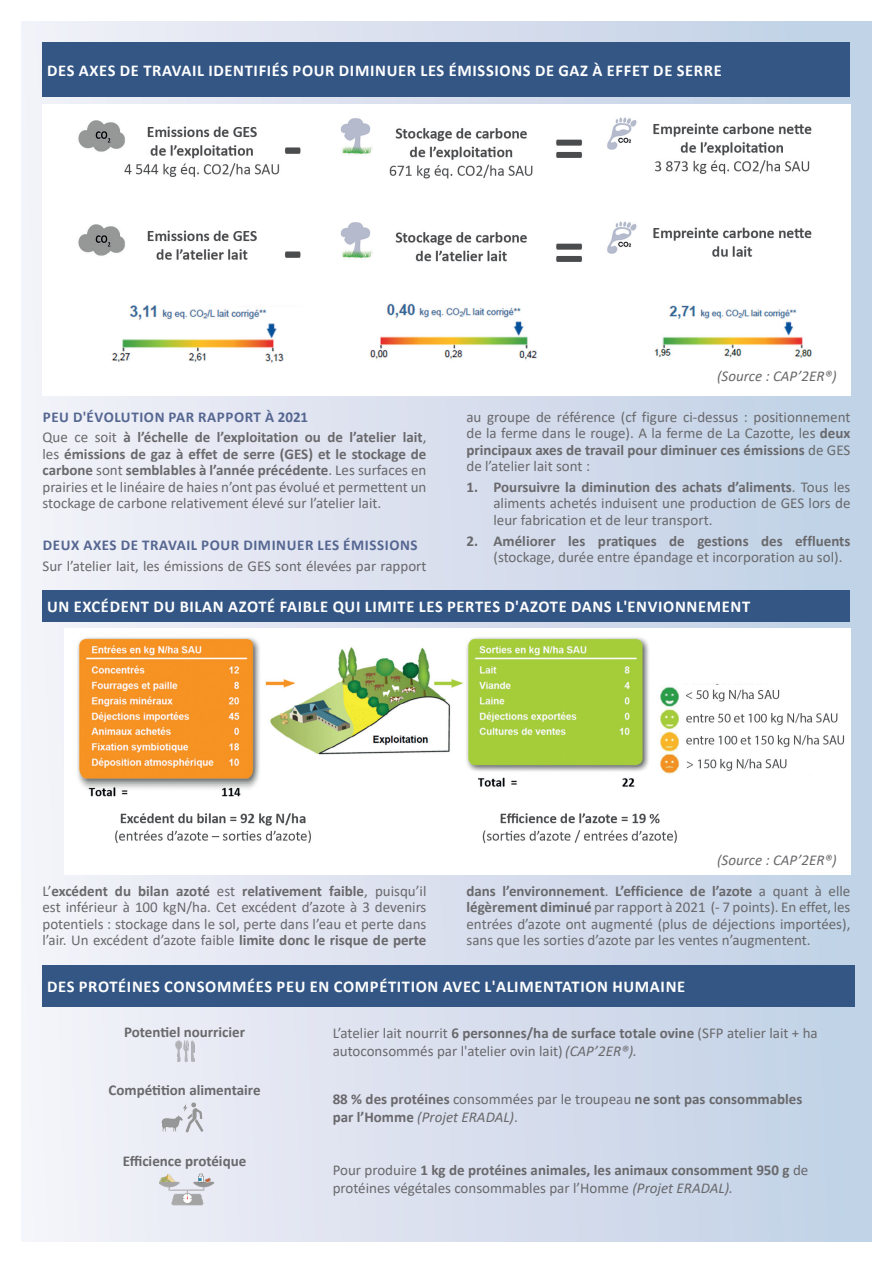
<style>
.page{position:relative;width:893px;height:1263px;background:#fff}
.page>*{position:absolute;margin:0;border:0;box-sizing:border-box;transform-origin:0 0}
.t1{font:700 16.5px "Calibri";letter-spacing:.04em;color:#fff}
.t2{font:15px/16.5px "Calibri";color:#69696c;text-align:justify}
.t3{font:700 15px "Calibri";color:#69696c}
.t4{font:700 15px "Calibri";letter-spacing:.04em;color:#556691}
.t5{font:italic 15px "Calibri";color:#69696c}
.s1{font-weight:700}
.s2{font-style:italic}
.s3{font-weight:400}
.s4{font-weight:700;font-style:normal}
.s5{font-style:normal}
</style>
<div class="page">
<div style="left:21px;top:21px;width:851px;height:1221px;background:linear-gradient(to right,#f3f1f8,#bfcfe5)"></div>
<div style="left:43px;top:43px;width:807px;height:54px;background:#335685"></div>
<div style="left:43px;top:590px;width:807px;height:31px;background:#335685"></div>
<img style="left:43px;top:104px;width:807px;height:291px">
<div style="left:43px;top:965px;width:812px;height:42px;background:#335685"></div>
<img style="left:174px;top:1040px;width:21px;height:23px">
<img style="left:65px;top:628px;width:785px;height:247px">
<img style="left:159px;top:1174px;width:56px;height:31px">
<img style="left:160px;top:1102px;width:45px;height:31px">
<p class="t1" style="left:47px;top:59px;width:676px">DES AXES DE TRAVAIL IDENTIFIÉS POUR DIMINUER LES ÉMISSIONS DE GAZ À EFFET DE SERRE</p>
<p class="t4" style="left:43px;top:406px;width:267px">PEU D'ÉVOLUTION PAR RAPPORT À 2021</p>
<p class="t2" style="left:43px;top:429px;width:385px">Que ce soit <span class="s1">à l’échelle de l’exploitation ou de l’atelier lait</span>, les <span class="s1">émissions de gaz à effet de serre (GES) et le stockage de carbone</span> sont <span class="s1">semblables à l’année précédente</span>. Les surfaces en prairies et le linéaire de haies n’ont pas évolué et permettent un stockage de carbone relativement élevé sur l’atelier lait.</p>
<p class="t4" style="left:43px;top:534px;width:376px">DEUX AXES DE TRAVAIL POUR DIMINUER LES ÉMISSIONS</p>
<p class="t2" style="left:43px;top:557px;width:385px">Sur l’atelier lait, les émissions de GES sont élevées par rapport</p>
<p class="t5" style="left:717px;top:366px;width:121px">(Source : CAP’2ER®)</p>
<p class="t2" style="left:466px;top:408px;width:385px">au groupe de référence (cf figure ci-dessus : positionnement de la ferme dans le rouge). A la ferme de La Cazotte, les <span class="s1">deux principaux axes de travail pour diminuer ces émissions</span> de GES de l’atelier lait sont :</p>
<p class="t2" style="left:493px;top:478px;width:358px;text-indent:-27px"><span class="s1">1. Poursuivre la diminution des achats d’aliments</span>. Tous les aliments achetés induisent une production de GES lors de leur fabrication et de leur transport.</p>
<p class="t2" style="left:493px;top:532px;width:358px;text-indent:-27px"><span class="s1">2. Améliorer les pratiques de gestions des effluents </span>(stockage, durée entre épandage et incorporation au sol).</p>
<p class="t1" style="left:47px;top:595px;width:705px">UN EXCÉDENT DU BILAN AZOTÉ FAIBLE QUI LIMITE LES PERTES D'AZOTE DANS L'ENVIONNEMENT</p>
<p class="t5" style="left:717px;top:849px;width:121px">(Source : CAP’2ER®)</p>
<p class="t2" style="left:43px;top:882px;width:385px">L’<span class="s1">excédent du bilan azoté</span> est <span class="s1">relativement faible</span>, puisqu’il est inférieur à 100 kgN/ha. Cet excédent d’azote à 3 devenirs potentiels : stockage dans le sol, perte dans l’eau et perte dans l’air. Un excédent d’azote faible <span class="s1">limite donc le risque de perte</span></p>
<p class="t2" style="left:466px;top:882px;width:385px"><span class="s1">dans l’environnement</span>. <span class="s1">L’efficience de l’azote</span> a quant à elle <span class="s1">légèrement diminué</span> par rapport à 2021 (- 7 points). En effet, les entrées d’azote ont augmenté (plus de déjections importées), sans que les sorties d’azote par les ventes n’augmentent.</p>
<p class="t1" style="left:47px;top:975px;width:640px">DES PROTÉINES CONSOMMÉES PEU EN COMPÉTITION AVEC L'ALIMENTATION HUMAINE</p>
<p class="t3" style="left:124px;top:1021px;width:123px">Potentiel nourricier</p>
<p class="t2" style="left:333px;top:1023px;width:487px;line-height:18px">L’atelier lait nourrit <span class="s1">6 personnes/ha de surface totale ovine</span> (SFP atelier lait + ha autoconsommés par l'atelier ovin lait) <span class="s2">(CAP’2ER®).</span></p>
<p class="t3" style="left:109px;top:1079px;width:154px">Compétition alimentaire</p>
<p class="t3" style="left:333px;top:1088px;width:471px">88 % des protéines <span class="s3">consommées par le troupeau</span> ne sont pas consommables</p>
<p class="t5" style="left:333px;top:1106px;width:187px"><span class="s4">par l’Homme</span> (Projet ERADAL)<span class="s5">.</span></p>
<p class="t3" style="left:123px;top:1150px;width:125px">Efficience protéique</p>
<p class="t3" style="left:333px;top:1159px;width:477px"><span class="s3">Pour produire</span> 1 kg de protéines animales, les animaux consomment 950 g <span class="s3">de</span></p>
<p class="t2" style="left:333px;top:1179px;width:402px">protéines végétales consommables par l’Homme <span class="s2">(Projet ERADAL).</span></p>
</div>
